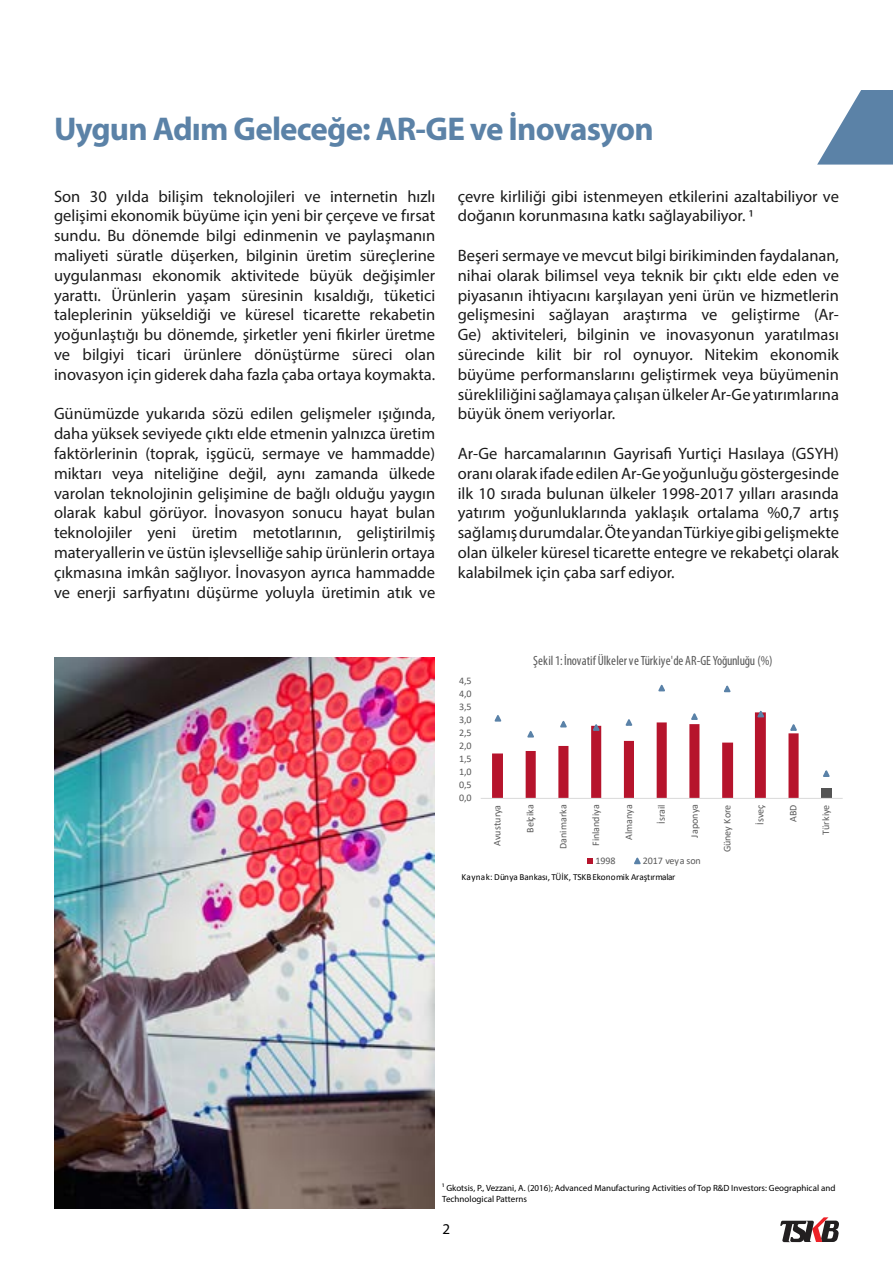
<style>
.page{position:relative;width:893px;height:1263px;background:#fff}
.page>*{position:absolute;margin:0;border:0;box-sizing:border-box;transform-origin:0 0}
.t1{font:700 33px "Myriad Pro";letter-spacing:-.025em;color:#5b82a7}
.t2{font:16.5px/19.8px "Myriad Pro";color:#000;text-align:justify}
.t3{font:15px "Myriad Pro";color:#000}
.t4{font:condensed 13.35px "Myriad Pro";letter-spacing:-.005em;color:#595959}
.t5{font:10.05px "Calibri";color:#595959}
.t6{font:10.05px "Calibri";letter-spacing:.02em;color:#595959}
.t7{font:9.3px "Calibri";color:#000}
.t8{font:9px/10.8px "Myriad Pro";color:#000}
</style>
<div class="page">
<svg style="left:780px;top:1217px;width:59px;height:25px"></svg>
<svg style="left:817px;top:90px;width:76px;height:75px"></svg>
<img style="left:54px;top:657px;width:380px;height:552px">
<div style="left:821px;top:789px;width:10px;height:9px;background:#545454"></div>
<hr style="left:481px;top:798px;width:362px;height:1px;background:#d9d9d9">
<svg style="left:658px;top:684px;width:7px;height:8px"></svg>
<svg style="left:724px;top:685px;width:7px;height:8px"></svg>
<svg style="left:492px;top:710px;width:307px;height:88px"></svg>
<svg style="left:823px;top:770px;width:7px;height:7px"></svg>
<svg style="left:588px;top:858px;width:5px;height:6px"></svg>
<svg style="left:634px;top:857px;width:7px;height:8px"></svg>
<h1 class="t1" style="left:54px;top:107px;width:601px">Uygun Adım Geleceğe: AR-GE ve İnovasyon</h1>
<p class="t2" style="left:54px;top:186px;width:383px">Son 30 yılda bilişim teknolojileri ve internetin hızlı gelişimi ekonomik büyüme için yeni bir çerçeve ve fırsat sundu. Bu dönemde bilgi edinmenin ve paylaşmanın maliyeti süratle düşerken, bilginin üretim süreçlerine uygulanması ekonomik aktivitede büyük değişimler yarattı. Ürünlerin yaşam süresinin kısaldığı, tüketici taleplerinin yükseldiği ve küresel ticarette rekabetin yoğunlaştığı bu dönemde, şirketler yeni fikirler üretme ve bilgiyi ticari ürünlere dönüştürme süreci olan inovasyon için giderek daha fazla çaba ortaya koymakta.</p>
<p class="t2" style="left:54px;top:404px;width:383px">Günümüzde yukarıda sözü edilen gelişmeler ışığında, daha yüksek seviyede çıktı elde etmenin yalnızca üretim faktörlerinin (toprak, işgücü, sermaye ve hammadde) miktarı veya niteliğine değil, aynı zamanda ülkede varolan teknolojinin gelişimine de bağlı olduğu yaygın olarak kabul görüyor. İnovasyon sonucu hayat bulan teknolojiler yeni üretim metotlarının, geliştirilmiş materyallerin ve üstün işlevselliğe sahip ürünlerin ortaya çıkmasına imkân sağlıyor. İnovasyon ayrıca hammadde ve enerji sarfiyatını düşürme yoluyla üretimin atık ve</p>
<p class="t2" style="left:458px;top:186px;width:383px">çevre kirliliği gibi istenmeyen etkilerini azaltabiliyor ve doğanın korunmasına katkı sağlayabiliyor. 1</p>
<p class="t2" style="left:458px;top:245px;width:383px">Beşeri sermaye ve mevcut bilgi birikiminden faydalanan, nihai olarak bilimsel veya teknik bir çıktı elde eden ve piyasanın ihtiyacını karşılayan yeni ürün ve hizmetlerin gelişmesini sağlayan araştırma ve geliştirme (Ar-Ge) aktiviteleri, bilginin ve inovasyonun yaratılması sürecinde kilit bir rol oynuyor. Nitekim ekonomik büyüme performanslarını geliştirmek veya büyümenin sürekliliğini sağlamaya çalışan ülkeler Ar-Ge yatırımlarına büyük önem veriyorlar.</p>
<p class="t2" style="left:458px;top:443px;width:383px">Ar-Ge harcamalarının Gayrisafi Yurtiçi Hasılaya (GSYH) oranı olarak ifade edilen Ar-Ge yoğunluğu göstergesinde ilk 10 sırada bulunan ülkeler 1998-2017 yılları arasında yatırım yoğunluklarında yaklaşık ortalama %0,7 artış sağlamış durumdalar. Öte yandan Türkiye gibi gelişmekte olan ülkeler küresel ticarette entegre ve rekabetçi olarak kalabilmek için çaba sarf ediyor.</p>
<p class="t5" style="left:459px;top:674px;width:14px">4,5</p>
<p class="t5" style="left:459px;top:687px;width:14px">4,0</p>
<p class="t5" style="left:459px;top:700px;width:14px">3,5</p>
<p class="t5" style="left:459px;top:713px;width:14px">3,0</p>
<p class="t5" style="left:459px;top:726px;width:14px">2,5</p>
<p class="t5" style="left:459px;top:739px;width:14px">2,0</p>
<p class="t5" style="left:459px;top:751px;width:14px">1,5</p>
<p class="t5" style="left:459px;top:764px;width:14px">1,0</p>
<p class="t5" style="left:459px;top:777px;width:14px">0,5</p>
<p class="t5" style="left:459px;top:790px;width:14px">0,0</p>
<p class="t4" style="left:533px;top:652px;width:241px">Şekil 1: İnovatif Ülkeler ve Türkiye'de AR-GE Yoğunluğu (%)</p>
<p class="t5" style="left:490px;top:846px;width:42px;rotate:-90deg">Avusturya</p>
<p class="t5" style="left:523px;top:833px;width:31px;rotate:-90deg">Belçika</p>
<p class="t5" style="left:556px;top:849px;width:46px;rotate:-90deg">Danimarka</p>
<p class="t6" style="left:589px;top:846px;width:43px;rotate:-90deg">Finlandiya</p>
<p class="t5" style="left:622px;top:840px;width:37px;rotate:-90deg">Almanya</p>
<p class="t5" style="left:655px;top:824px;width:21px;rotate:-90deg">İsrail</p>
<p class="t5" style="left:687px;top:838px;width:35px;rotate:-90deg">Japonya</p>
<p class="t5" style="left:720px;top:852px;width:49px;rotate:-90deg">Güney Kore</p>
<p class="t5" style="left:753px;top:825px;width:22px;rotate:-90deg">İsveç</p>
<p class="t5" style="left:786px;top:822px;width:19px;rotate:-90deg">ABD</p>
<p class="t5" style="left:819px;top:835px;width:32px;rotate:-90deg">Türkiye</p>
<p class="t5" style="left:595px;top:853px;width:22px">1998</p>
<p class="t5" style="left:643px;top:853px;width:60px">2017 veya son</p>
<p class="t7" style="left:461px;top:870px;width:216px">Kaynak: Dünya Bankası, TÜİK, TSKB Ekonomik Araştırmalar</p>
<p class="t8" style="left:442px;top:1182px;width:395px">1 Gkotsis, P., Vezzani, A. (2016); Advanced Manufacturing Activities of Top R&amp;D Investors: Geographical and<br>Technological Patterns</p>
<p class="t3" style="left:443px;top:1219px;width:9px">2</p>
</div>
